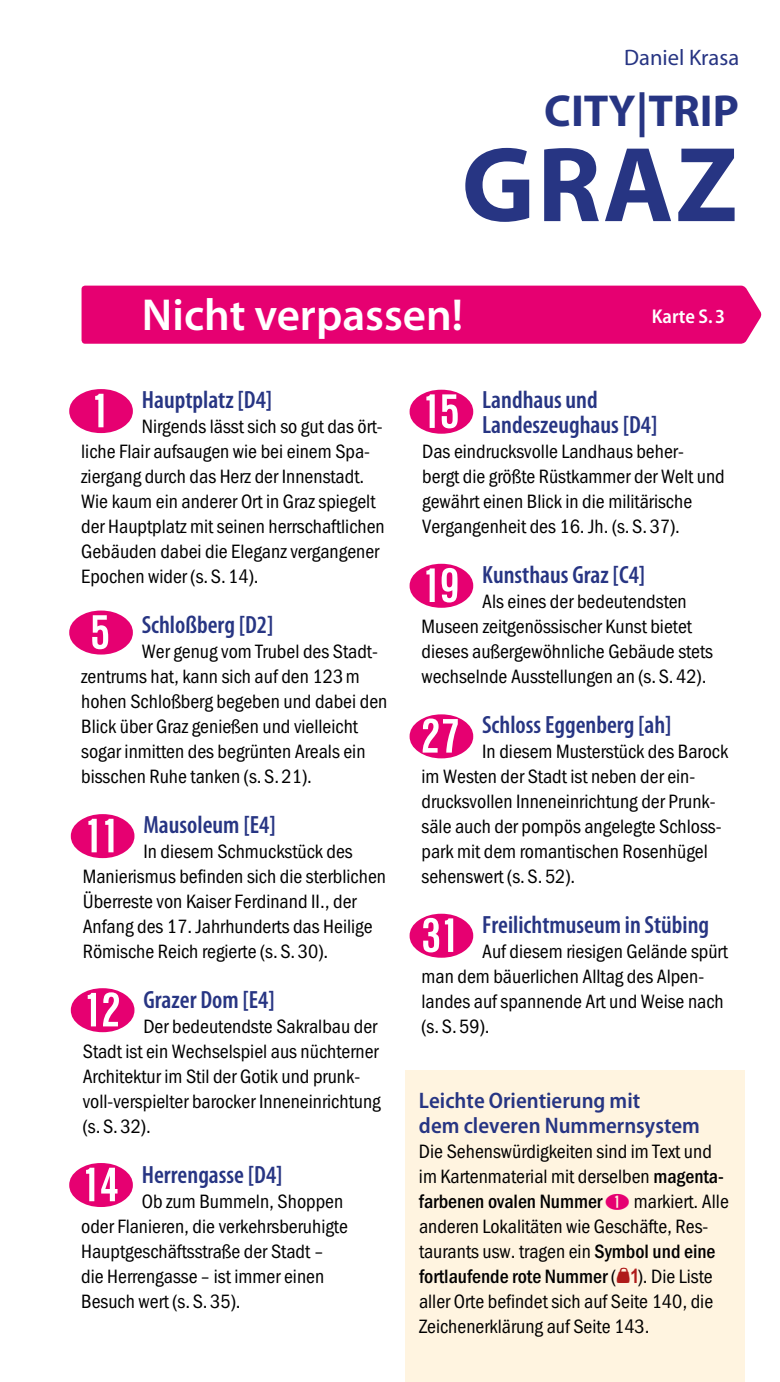
<style>
.page{position:relative;width:780px;height:1382px;background:#fff}
.page>*{position:absolute;margin:0;border:0;box-sizing:border-box;transform-origin:0 0}
.t1{font:700 107.5px "Myriad Pro";color:#273583}
.t2{font:55px "Nummern";color:#e60071}
.t3{font:600 45px "Myriad Pro";color:#fff}
.t4{font:700 45px "Myriad Pro";color:#273583}
.t5{font:600 condensed 25px/25px "Myriad Pro";color:#273583}
.t6{font:600 semi-condensed 22.5px/25px "Myriad Pro";color:#273583}
.t7{font:22.5px "Myriad Pro";color:#273583}
.t8{font:20px/25px "Franklin Gothic URW Con Boo";color:#000}
.t9{font:500 20px "Franklin Gothic URW Con";color:#000}
.t10{font:600 semi-condensed 20px "Myriad Pro";color:#fff}
.s1{font-family:"Franklin Gothic URW Con";font-weight:500}
.s2{font-family:"Nummern";font-weight:400;color:#e60071}
.s3{font-family:"Franklin Gothic URW Con Boo";font-weight:400}
</style>
<div class="page">
<div style="left:81px;top:286px;width:681px;height:58px;background:#e60071"></div>
<div style="left:405px;top:1070px;width:339px;height:312px;background:#fff4e0"></div>
<p class="t7" style="left:624px;top:44px;width:116px">Daniel Krasa</p>
<h3 class="t4" style="left:544px;top:82px;width:196px">CITY|TRIP</h3>
<h1 class="t1" style="left:461px;top:115px;width:278px">GRAZ</h1>
<h3 class="t3" style="left:142px;top:286px;width:323px">Nicht verpassen!</h3>
<p class="t10" style="left:651px;top:305px;width:75px">Karte S. 3</p>
<h2 class="t2" style="left:69px;top:389px;width:69px">É</h2>
<p class="t5" style="left:142px;top:388px;width:132px">Hauptplatz [D4]</p>
<p class="t8" style="left:81px;top:414px;width:305px;text-indent:61px">Nirgends lässt sich so gut das ört&shy;liche Flair aufsaugen wie bei einem Spa&shy;ziergang durch das Herz der Innenstadt.<br>Wie kaum ein anderer Ort in Graz spiegelt der Hauptplatz mit seinen herrschaftlichen Gebäuden dabei die Eleganz vergangener Epochen wider (s.S.14).</p>
<h2 class="t2" style="left:69px;top:611px;width:69px">Í</h2>
<p class="t5" style="left:142px;top:613px;width:133px">Schloßberg [D2]</p>
<p class="t8" style="left:81px;top:639px;width:308px;text-indent:61px">Wer genug vom Trubel des Stadt&shy;zentrums hat, kann sich auf den 123m hohen Schloßberg begeben und dabei den Blick über Graz genießen und vielleicht sogar inmitten des begrünten Areals ein bisschen Ruhe tanken (s.S.21).</p>
<h2 class="t2" style="left:71px;top:814px;width:69px">Ó</h2>
<p class="t5" style="left:143px;top:813px;width:134px">Mausoleum [E4]</p>
<p class="t8" style="left:83px;top:839px;width:305px;text-indent:61px">In diesem Schmuckstück des Manierismus befinden sich die sterblichen Überreste von Kaiser Ferdinand II., der Anfang des 17. Jahrhunderts das Heilige Römische Reich regierte (s.S.30).</p>
<h2 class="t2" style="left:71px;top:988px;width:69px">Ô</h2>
<p class="t5" style="left:143px;top:988px;width:133px">Grazer Dom [E4]</p>
<p class="t8" style="left:83px;top:1014px;width:299px;text-indent:61px">Der bedeutendste Sakralbau der Stadt ist ein Wechselspiel aus nüchterner Architektur im Stil der Gotik und prunk&shy;voll-verspielter barocker Inneneinrichtung (s.S.32).</p>
<h2 class="t2" style="left:69px;top:1163px;width:69px">Ö</h2>
<p class="t5" style="left:142px;top:1163px;width:142px">Herrengasse [D4]</p>
<p class="t8" style="left:81px;top:1189px;width:268px;text-indent:61px">Ob zum Bummeln, Shoppen oder Flanieren, die verkehrsberuhigte<br>Hauptgeschäftsstraße der Stadt – die Herrengasse– ist immer einen<br>Besuch wert (s.S.35).</p>
<h2 class="t2" style="left:409px;top:390px;width:69px">×</h2>
<p class="t5" style="left:482px;top:388px;width:177px">Landhaus und<br>Landeszeughaus [D4]</p>
<p class="t8" style="left:422px;top:439px;width:304px">Das eindrucksvolle Landhaus beher&shy;bergt die größte Rüstkammer der Welt und gewährt einen Blick in die militärische Vergangenheit des 16. Jh. (s.S.37).</p>
<h2 class="t2" style="left:409px;top:564px;width:69px">Û</h2>
<p class="t5" style="left:482px;top:563px;width:165px">Kunsthaus Graz [C4]</p>
<p class="t8" style="left:421px;top:589px;width:293px;text-indent:61px">Als eines der bedeutendsten Museen zeitgenössischer Kunst bietet dieses außergewöhnliche Gebäude stets wechselnde Ausstellungen an (s.S.42).</p>
<h2 class="t2" style="left:409px;top:714px;width:69px">ã</h2>
<p class="t5" style="left:482px;top:713px;width:191px">Schloss Eggenberg [ah]</p>
<p class="t8" style="left:421px;top:739px;width:308px;text-indent:61px">In diesem Musterstück des Barock im Westen der Stadt ist neben der ein&shy;drucksvollen Inneneinrichtung der Prunk&shy;säle auch der pompös angelegte Schloss&shy;park mit dem romantischen Rosenhügel sehenswert (s.S.52).</p>
<h2 class="t2" style="left:409px;top:914px;width:69px">ç</h2>
<p class="t5" style="left:482px;top:913px;width:228px">Freilichtmuseum in Stübing</p>
<p class="t8" style="left:421px;top:939px;width:308px;text-indent:61px">Auf diesem riesigen Gelände spürt man dem bäuerlichen Alltag des Alpen&shy;landes auf spannende Art und Weise nach (s.S.59).</p>
<p class="t6" style="left:419px;top:1089px;width:282px">Leichte Orientierung mit<br>dem cleveren Nummernsystem</p>
<p class="t8" style="left:419px;top:1139px;width:306px">Die Sehenswürdigkeiten sind im Text und im Kartenmaterial mit derselben <span class="s1">magenta-</span></p>
<p class="t9" style="left:419px;top:1188px;width:311px">farbenen ovalen Nummer <span class="s2">É</span> <span class="s3">markiert. Alle</span></p>
<p class="t8" style="left:419px;top:1214px;width:298px">anderen Lokalitäten wie Geschäfte, Res&shy;taurants usw. tragen ein <span class="s1">Symbol und eine</span></p>
<p class="t9" style="left:419px;top:1263px;width:295px">fortlaufende rote Nummer <span class="s3">( ). Die Liste</span></p>
<p class="t8" style="left:419px;top:1289px;width:296px">aller Orte befindet sich auf Seite 140, die<br>Zeichenerklärung auf Seite 143.</p>
</div>
